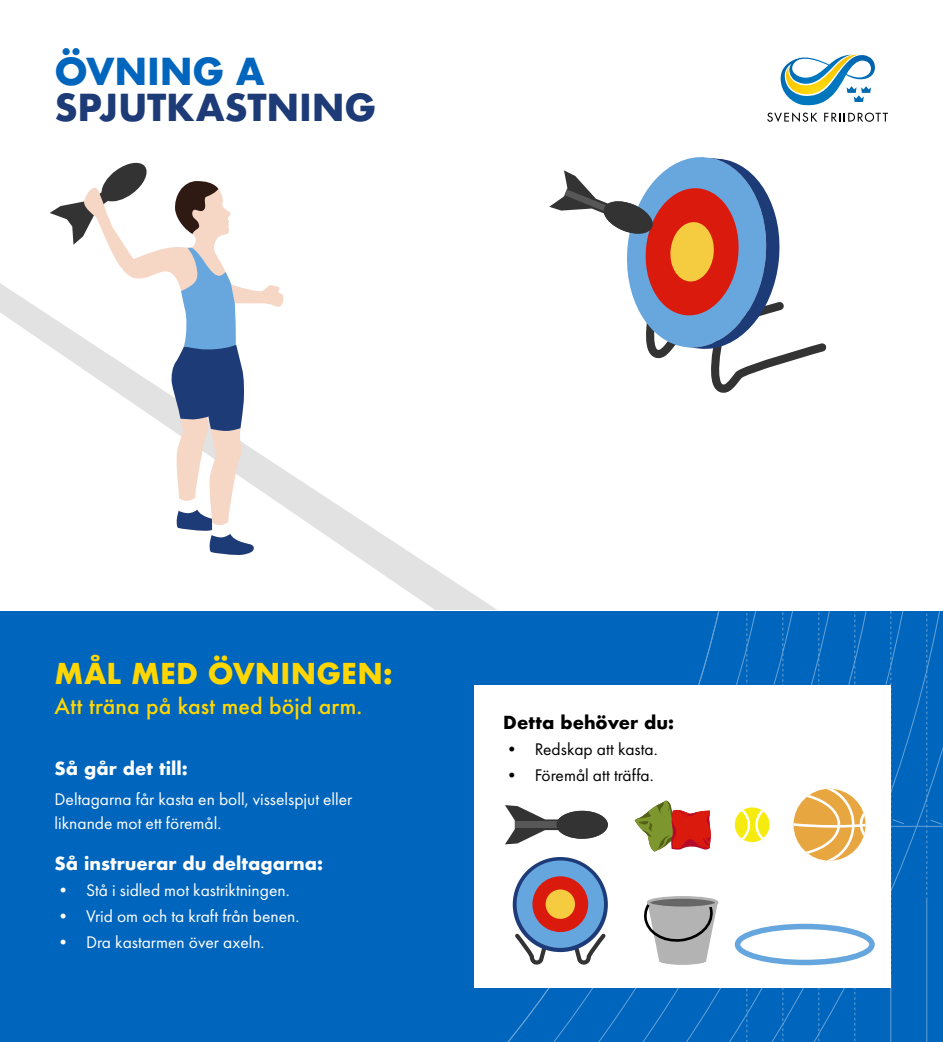
<style>
.page{position:relative;width:943px;height:1042px;background:#fff}
.page>*{position:absolute;margin:0;border:0;box-sizing:border-box;transform-origin:0 0}
.t1{font:700 36.23px "Futura";letter-spacing:-.01em;color:#1d3b77}
.t2{font:700 36.23px "Futura";letter-spacing:-.005em;color:#0065bd}
.t3{font:700 28px "Futura";letter-spacing:.005em;color:#ffd600}
.t4{font:500 21px "Futura";letter-spacing:.005em;color:#ffd600}
.t5{font:17.5px/24.5px "Futura PT";color:#fff}
.t6{font:700 17.5px "Futura";color:#fff}
.t7{font:17.5px "Futura PT";color:#000}
.t8{font:700 17.5px "Futura";color:#000}
</style>
<div class="page">
<div style="left:0;top:611px;width:943px;height:431px;background:#0065bd"></div>
<svg style="left:494px;top:611px;width:449px;height:431px"></svg>
<div style="left:474px;top:685px;width:416px;height:302px;background:#fff"></div>
<svg style="left:644px;top:898px;width:73px;height:66px"></svg>
<div style="left:647px;top:897px;width:70px;height:11px;background:#666;border-radius:50%"></div>
<div style="left:647px;top:896px;width:71px;height:13px;border:3px solid #b3b3b3;border-radius:50%"></div>
<div style="left:734px;top:807px;width:35px;height:35px;background:#f5eb0f;border-radius:50%"></div>
<svg style="left:741px;top:611px;width:22px;height:431px"></svg>
<svg style="left:0;top:283px;width:497px;height:327px"></svg>
<svg style="left:50px;top:162px;width:234px;height:394px"></svg>
<svg style="left:505px;top:805px;width:103px;height:39px"></svg>
<div style="left:515px;top:821px;width:43px;height:7px;background:#575757"></div>
<div style="left:556px;top:811px;width:52px;height:28px;background:#333;border-radius:50%"></div>
<svg style="left:549px;top:157px;width:278px;height:236px"></svg>
<svg style="left:634px;top:800px;width:77px;height:51px"></svg>
<svg style="left:793px;top:611px;width:72px;height:431px"></svg>
<svg style="left:515px;top:930px;width:91px;height:35px"></svg>
<div style="left:513px;top:857px;width:95px;height:95px;background:#1c3b78;border-radius:50%"></div>
<div style="left:516px;top:860px;width:88px;height:88px;background:#66a6de;border-radius:50%"></div>
<div style="left:532px;top:876px;width:56px;height:56px;background:#d91a0d;border-radius:50%"></div>
<div style="left:545px;top:889px;width:30px;height:30px;background:#f5cc40;border-radius:50%"></div>
<div style="left:734px;top:924px;width:140px;height:41px;border:6px solid #66a6de;border-radius:50%"></div>
<svg style="left:767px;top:54px;width:121px;height:68px"></svg>
<h1 class="t2" style="left:55px;top:45px;width:212px">ÖVNING A</h1>
<h1 class="t1" style="left:55px;top:81px;width:323px">SPJUTKASTNING</h1>
<h2 class="t3" style="left:55px;top:653px;width:339px">MÅL MED ÖVNINGEN:</h2>
<p class="t4" style="left:55px;top:692px;width:309px">Att träna på kast med böjd arm.</p>
<p class="t6" style="left:55px;top:756px;width:135px">Så går det till:</p>
<p class="t5" style="left:55px;top:787px;width:299px">Deltagarna får kasta en boll, visselspjut eller liknande mot ett föremål.</p>
<p class="t6" style="left:55px;top:851px;width:270px">Så instruerar du deltagarna:</p>
<p class="t5" style="left:55px;top:878px;width:237px">• Stå i sidled mot kastriktningen.</p>
<p class="t5" style="left:55px;top:904px;width:246px">• Vrid om och ta kraft från benen.</p>
<p class="t5" style="left:55px;top:930px;width:211px">• Dra kastarmen över axeln.</p>
<p class="t8" style="left:503px;top:710px;width:172px">Detta behöver du:</p>
<p class="t7" style="left:503px;top:739px;width:156px">• Redskap att kasta.</p>
<p class="t7" style="left:503px;top:765px;width:152px">• Föremål att träffa.</p>
</div>
